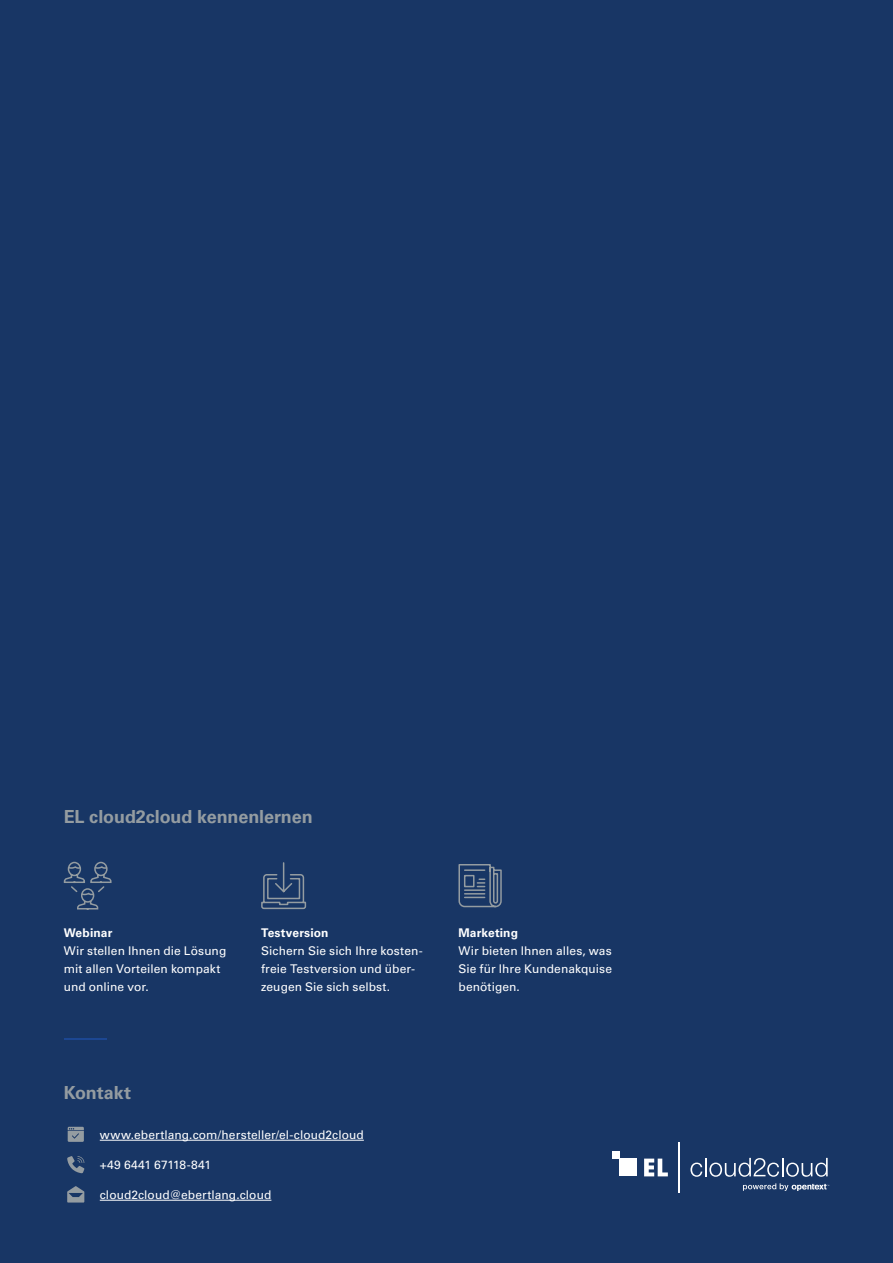
<style>
.page{position:relative;width:893px;height:1263px;background:#183665}
.page>*{position:absolute;margin:0;border:0;box-sizing:border-box;transform-origin:0 0}
.t1{font:700 18px "Univers LT Std";letter-spacing:-.005em;color:#949ca1}
.t2{font:12px/18px "Univers LT Std";letter-spacing:.005em;color:#fff}
.t3{font:700 12px "Univers LT Std";letter-spacing:.01em;color:#fff}
</style>
<div class="page">
<svg style="left:261px;top:862px;width:46px;height:48px"></svg>
<svg style="left:63px;top:861px;width:49px;height:49px"></svg>
<hr style="left:64px;top:1038px;width:42px;height:1px;background:#1c4792">
<hr style="left:100px;top:1140px;width:264px;height:1px;background:#fff">
<svg style="left:68px;top:1127px;width:16px;height:15px"></svg>
<hr style="left:100px;top:1200px;width:171px;height:1px;background:#fff">
<svg style="left:67px;top:1186px;width:17px;height:16px"></svg>
<svg style="left:67px;top:1156px;width:17px;height:17px"></svg>
<svg style="left:458px;top:864px;width:44px;height:44px"></svg>
<svg style="left:644px;top:1158px;width:24px;height:18px"></svg>
<div style="left:619px;top:1158px;width:18px;height:18px;background:#fff"></div>
<div style="left:612px;top:1151px;width:7px;height:7px;background:#fff"></div>
<hr style="left:678px;top:1142px;width:1px;height:50px;background:#fff">
<svg style="left:690px;top:1158px;width:138px;height:19px"></svg>
<svg style="left:743px;top:1183px;width:86px;height:8px"></svg>
<h1 class="t1" style="left:64px;top:806px;width:251px">EL cloud2cloud kennenlernen</h1>
<p class="t3" style="left:64px;top:925px;width:50px">Webinar</p>
<p class="t2" style="left:64px;top:941px;width:164px">Wir stellen Ihnen die Lösung mit allen Vorteilen kompakt und online vor.</p>
<p class="t3" style="left:261px;top:925px;width:69px">Testversion</p>
<p class="t2" style="left:261px;top:941px;width:163px">Sichern Sie sich Ihre kosten&shy;freie Testversion und über&shy;zeugen Sie sich selbst.</p>
<p class="t3" style="left:458px;top:925px;width:61px">Marketing</p>
<p class="t2" style="left:458px;top:941px;width:155px;text-align:justify">Wir bieten Ihnen alles, was Sie für Ihre Kundenakquise benötigen.</p>
<h1 class="t1" style="left:64px;top:1082px;width:69px">Kontakt</h1>
<p class="t2" style="left:100px;top:1126px;width:266px">www.ebertlang.com/hersteller/el-cloud2cloud</p>
<p class="t2" style="left:100px;top:1156px;width:113px">+49 6441 67118-841</p>
<p class="t2" style="left:100px;top:1186px;width:173px">cloud2cloud@ebertlang.cloud</p>
</div>
